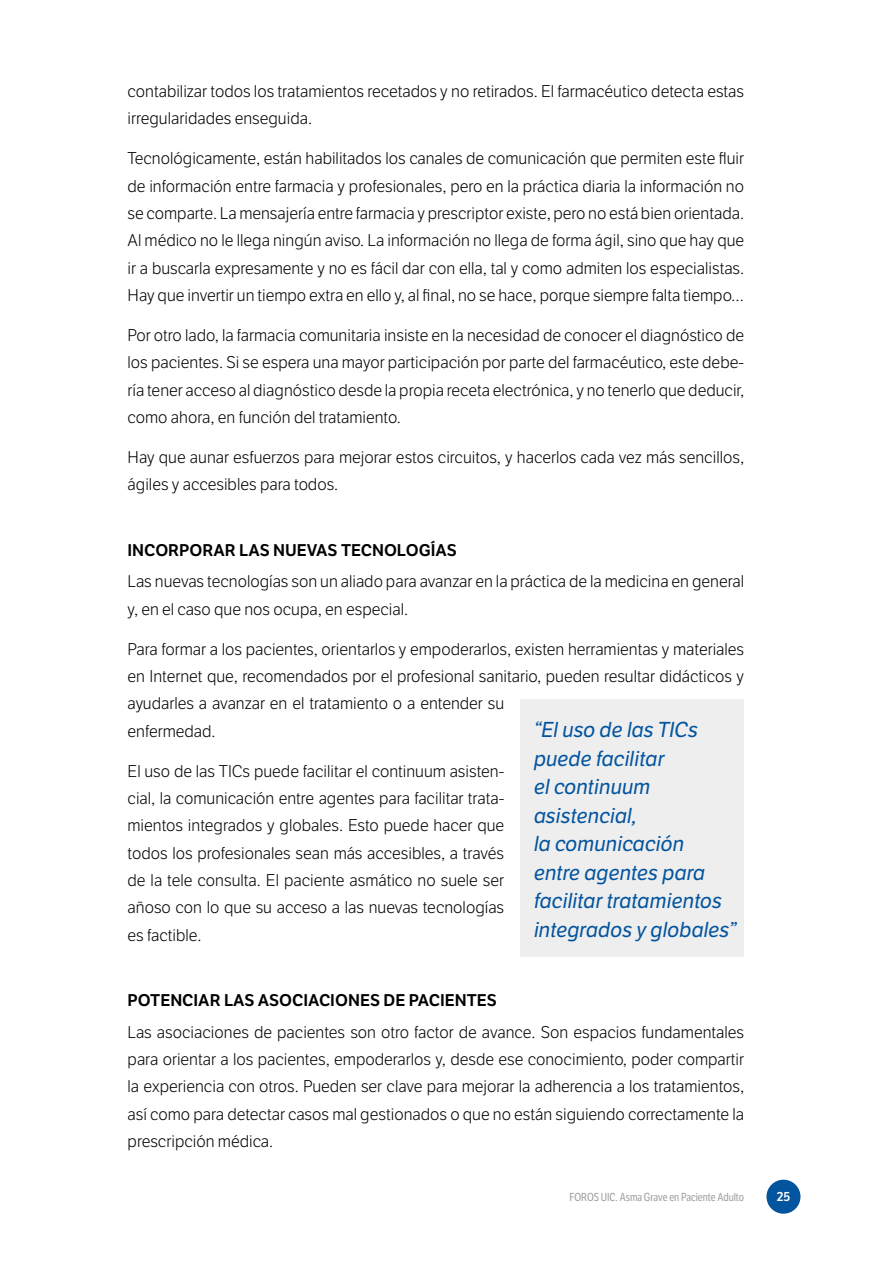
<style>
.page{position:relative;width:893px;height:1263px;background:#fff}
.page>*{position:absolute;margin:0;border:0;box-sizing:border-box;transform-origin:0 0}
.t1{font:italic 21px/28.5px "LFT Etica";letter-spacing:-.005em;color:#03549f}
.t2{font:300 16.5px/27.3px "LFT Etica";color:#000}
.t3{font:16.5px "LFT Etica SB";color:#000}
.t4{font:12.75px "LFT Etica SB";color:#fff}
.t5{font:11.25px "LFT Etica Condensed";color:#a09f9f}
</style>
<div class="page">
<div style="left:766px;top:1180px;width:34px;height:34px;background:#03549f;border-radius:50%"></div>
<div style="left:520px;top:699px;width:224px;height:258px;background:#eee"></div>
<p class="t2" style="left:128px;top:78px;width:618px">contabilizar todos los tratamientos recetados y no retirados. El farmacéutico detecta estas irregularidades enseguida.</p>
<p class="t2" style="left:128px;top:146px;width:618px;text-align:justify">Tecnológicamente, están habilitados los canales de comunicación que permiten este fluir de información entre farmacia y profesionales, pero en la práctica diaria la información no se comparte. La mensajería entre farmacia y prescriptor existe, pero no está bien orientada.<br>Al médico no le llega ningún aviso. La información no llega de forma ágil, sino que hay que ir a buscarla expresamente y no es fácil dar con ella, tal y como admiten los especialistas.<br>Hay que invertir un tiempo extra en ello y, al final, no se hace, porque siempre falta tiempo…</p>
<p class="t2" style="left:128px;top:322px;width:618px;text-align:justify">Por otro lado, la farmacia comunitaria insiste en la necesidad de conocer el diagnóstico de los pacientes. Si se espera una mayor participación por parte del farmacéutico, este debe&shy;ría tener acceso al diagnóstico desde la propia receta electrónica, y no tenerlo que deducir, como ahora, en función del tratamiento.</p>
<p class="t2" style="left:128px;top:444px;width:618px">Hay que aunar esfuerzos para mejorar estos circuitos, y hacerlos cada vez más sencillos, ágiles y accesibles para todos.</p>
<p class="t3" style="left:128px;top:540px;width:331px">INCORPORAR LAS NUEVAS TECNOLOGÍAS</p>
<p class="t2" style="left:128px;top:568px;width:618px">Las nuevas tecnologías son un aliado para avanzar en la práctica de la medicina en general y, en el caso que nos ocupa, en especial.</p>
<p class="t2" style="left:128px;top:636px;width:618px">Para formar a los pacientes, orientarlos y empoderarlos, existen herramientas y materiales en Internet que, recomendados por el profesional sanitario, pueden resultar didácticos y ayudarles a avanzar en el tratamiento o a entender su<br>enfermedad.</p>
<p class="t2" style="left:128px;top:758px;width:378px;text-align:justify">El uso de las TICs puede facilitar el continuum asisten&shy;cial, la comunicación entre agentes para facilitar trata&shy;mientos integrados y globales. Esto puede hacer que todos los profesionales sean más accesibles, a través de la tele consulta. El paciente asmático no suele ser añoso con lo que su acceso a las nuevas tecnologías es factible.</p>
<p class="t1" style="left:534px;top:716px;width:204px">“El uso de las TICs puede facilitar<br>el continuum asistencial,<br>la comunicación<br>entre agentes para facilitar tratamientos integrados y globales”</p>
<p class="t3" style="left:128px;top:990px;width:371px">POTENCIAR LAS ASOCIACIONES DE PACIENTES</p>
<p class="t2" style="left:128px;top:1019px;width:618px;text-align:justify">Las asociaciones de pacientes son otro factor de avance. Son espacios fundamentales para orientar a los pacientes, empoderarlos y, desde ese conocimiento, poder compartir la experiencia con otros. Pueden ser clave para mejorar la adherencia a los tratamientos, así como para detectar casos mal gestionados o que no están siguiendo correctamente la prescripción médica.</p>
<p class="t5" style="left:570px;top:1191px;width:176px">FOROS UIC. Asma Grave en Paciente Adulto</p>
<p class="t4" style="left:777px;top:1188px;width:15px">25</p>
</div>
